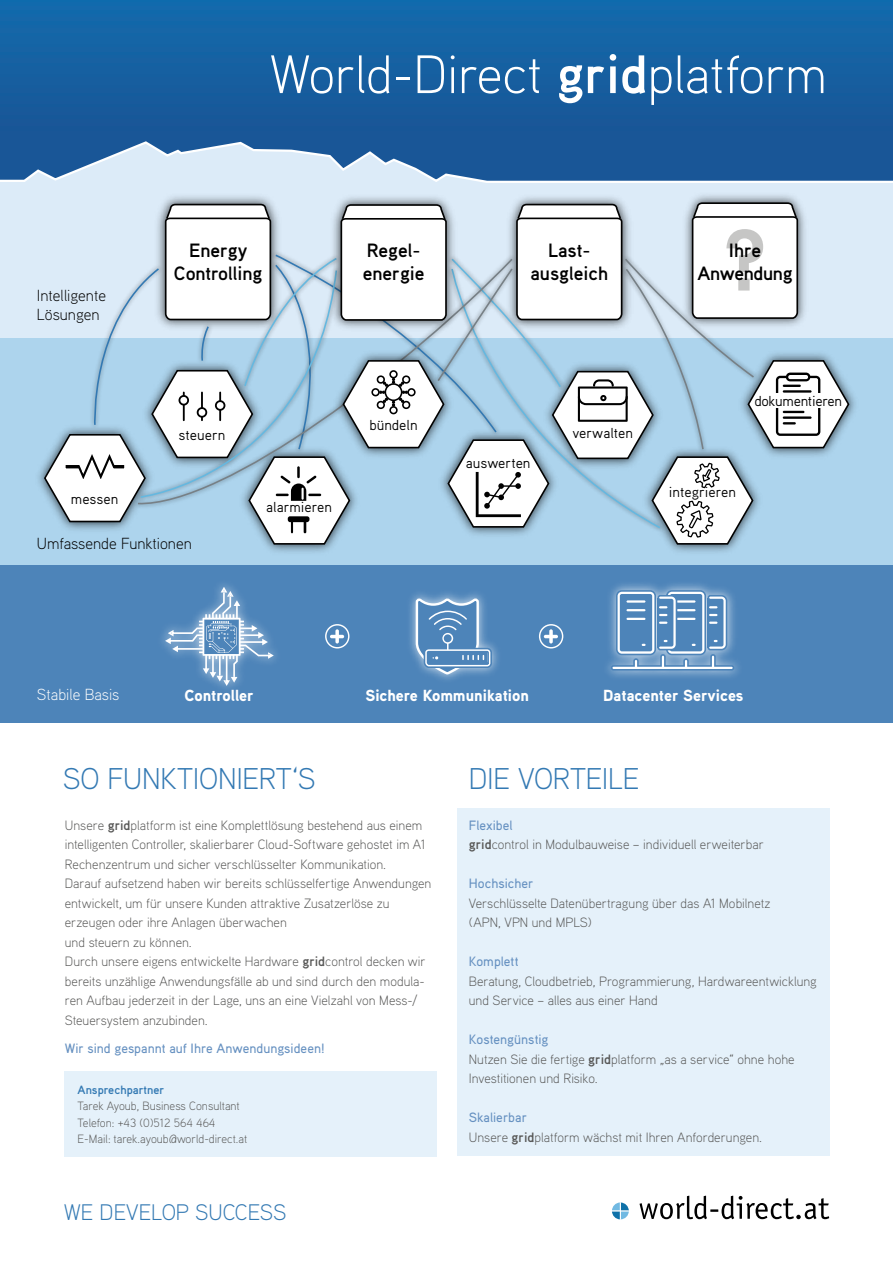
<style>
.page{position:relative;width:893px;height:1263px;background:#fff}
.page>*{position:absolute;margin:0;border:0;box-sizing:border-box;transform-origin:0 0}
.t1{font:700 83.4px "A1 Einfach";color:#c6c6c5}
.t2{font:300 54px "Aaux Pro";color:#fff}
.t3{font:300 30px "Aaux Pro";letter-spacing:-.01em;color:#3379b3}
.t4{font:300 22.5px "Aaux Pro";color:#3379b3}
.t5{font:700 19.2px/23.1px "Aaux Pro";color:#010101;text-align:center}
.t6{font:900 16.05px "Aaux Pro";color:#fff}
.t7{font:300 16.05px/19.2px "Aaux Pro";color:#000}
.t8{font:300 16.05px "Aaux Pro";color:#fff}
.t9{font:14.4px "Aaux Pro";color:#010101}
.t10{font:14.4px "Aaux Pro";letter-spacing:-.02em;color:#010101}
.t11{font:300 13.5px/19.5px "Aaux Pro";color:#575756}
.t12{font:500 13.5px "Aaux Pro";color:#6691c1}
.t13{font:300 12px/16.5px "Aaux Pro";color:#575756}
.t14{font:700 12px "Aaux Pro";color:#3379b3}
.s1{font-weight:700}
.s2{font-weight:500;color:#6691c1}
</style>
<div class="page">
<div style="left:0;top:180px;width:893px;height:158px;background:#dcebf8"></div>
<div style="left:0;top:338px;width:893px;height:228px;background:#add4ed"></div>
<img style="left:850px;top:391px;width:6px;height:27px">
<div style="left:0;top:566px;width:893px;height:157px;background:#4d84b9"></div>
<svg style="left:325px;top:624px;width:24px;height:24px"></svg>
<hr style="left:330px;top:635px;width:14px;height:3px;background:#fff;border-radius:2px">
<svg style="left:335px;top:629px;width:4px;height:14px"></svg>
<svg style="left:539px;top:624px;width:24px;height:24px"></svg>
<hr style="left:544px;top:635px;width:14px;height:3px;background:#fff;border-radius:2px">
<svg style="left:549px;top:629px;width:4px;height:14px"></svg>
<img style="left:410px;top:593px;width:88px;height:87px">
<svg style="left:414px;top:596px;width:79px;height:80px"></svg>
<img style="left:38px;top:466px;width:5px;height:24px">
<img style="left:162px;top:584px;width:114px;height:104px">
<svg style="left:165px;top:587px;width:109px;height:99px"></svg>
<img style="left:607px;top:584px;width:131px;height:93px">
<svg style="left:610px;top:589px;width:125px;height:82px"></svg>
<svg style="left:43px;top:202px;width:807px;height:344px"></svg>
<svg style="left:0;top:0;width:893px;height:183px;background:#2568a5"></svg>
<div style="left:457px;top:808px;width:372px;height:347px;background:#e5f1fa"></div>
<svg style="left:612px;top:1202px;width:17px;height:17px"></svg>
<svg style="left:640px;top:1196px;width:189px;height:23px"></svg>
<div style="left:65px;top:1071px;width:372px;height:85px;background:#e5f1fa"></div>
<p class="t7" style="left:37px;top:285px;width:71px">Intelligente<br>Lösungen</p>
<p class="t9" style="left:71px;top:490px;width:49px">messen</p>
<h2 class="t2" style="left:269px;top:40px;width:559px">World-Direct <span class="s1">grid</span>platform</h2>
<h3 class="t5" style="left:174px;top:238px;width:90px">Energy<br>Controlling</h3>
<h3 class="t5" style="left:530px;top:238px;width:79px">Last&shy;ausgleich</h3>
<h3 class="t5" style="left:363px;top:238px;width:63px;text-align:left">Regel&shy;energie</h3>
<h1 class="t1" style="left:724px;top:207px;width:44px">?</h1>
<h3 class="t5" style="left:697px;top:238px;width:97px">Ihre<br>Anwendung</h3>
<p class="t9" style="left:179px;top:426px;width:48px">steuern</p>
<p class="t9" style="left:266px;top:498px;width:67px">alarmieren</p>
<p class="t9" style="left:369px;top:416px;width:50px">bündeln</p>
<p class="t9" style="left:466px;top:453px;width:66px">auswerten</p>
<p class="t9" style="left:572px;top:423px;width:62px">verwalten</p>
<p class="t10" style="left:754px;top:392px;width:89px">dokumentieren</p>
<p class="t9" style="left:669px;top:483px;width:69px">integrieren</p>
<p class="t7" style="left:37px;top:533px;width:156px">Umfassende Funktionen</p>
<p class="t8" style="left:37px;top:684px;width:84px">Stabile Basis</p>
<p class="t6" style="left:184px;top:685px;width:71px">Controller</p>
<p class="t6" style="left:365px;top:685px;width:165px">Sichere Kommunikation</p>
<p class="t6" style="left:603px;top:685px;width:142px">Datacenter Services</p>
<h3 class="t3" style="left:63px;top:759px;width:254px">SO FUNKTIONIERT‘S</h3>
<p class="t11" style="left:65px;top:815px;width:368px">Unsere <span class="s1">grid</span>platform ist eine Komplettlösung bestehend aus einem intelligenten Controller, skalierbarer Cloud-Software gehostet im A1<br>Rechenzentrum und sicher verschlüsselter Kommunikation.<br>Darauf aufsetzend haben wir bereits schlüsselfertige Anwendungen entwickelt, um für unsere Kunden attraktive Zusatzerlöse zu erzeugen oder ihre Anlagen überwachen<br>und steuern zu können.<br>Durch unsere eigens entwickelte Hardware <span class="s1">grid</span>control decken wir bereits unzählige Anwendungsfälle ab und sind durch den modula&shy;ren Aufbau jederzeit in der Lage, uns an eine Vielzahl von Mess-/ Steuersystem anzubinden.</p>
<p class="t12" style="left:65px;top:1039px;width:262px">Wir sind gespannt auf Ihre Anwendungsideen!</p>
<p class="t14" style="left:78px;top:1082px;width:88px">Ansprechpartner</p>
<p class="t13" style="left:78px;top:1097px;width:171px">Tarek Ayoub, Business Consultant<br>Telefon: +43 (0)512 564 464<br>E-Mail: tarek.ayoub@world-direct.at</p>
<h3 class="t4" style="left:64px;top:1198px;width:224px">WE DEVELOP SUCCESS</h3>
<h3 class="t3" style="left:469px;top:759px;width:172px">DIE VORTEILE</h3>
<p class="t11" style="left:469px;top:815px;width:296px"><span class="s2">Flexibel<br></span><span class="s1">grid</span>control in Modulbauweise – individuell erweiterbar</p>
<p class="t12" style="left:469px;top:875px;width:66px">Hochsicher</p>
<p class="t11" style="left:469px;top:893px;width:303px">Verschlüsselte Datenübertragung über das A1 Mobilnetz (APN, VPN und MPLS)</p>
<p class="t12" style="left:469px;top:953px;width:51px">Komplett</p>
<p class="t11" style="left:469px;top:971px;width:349px">Beratung, Cloudbetrieb, Programmierung, Hardwareentwicklung und Service – alles aus einer Hand</p>
<p class="t11" style="left:469px;top:1029px;width:327px"><span class="s2">Kostengünstig<br></span>Nutzen Sie die fertige <span class="s1">grid</span>platform „as a service“ ohne hohe<br>Investitionen und Risiko.</p>
<p class="t11" style="left:469px;top:1107px;width:295px"><span class="s2">Skalierbar<br></span>Unsere <span class="s1">grid</span>platform wächst mit Ihren Anforderungen.</p>
</div>
